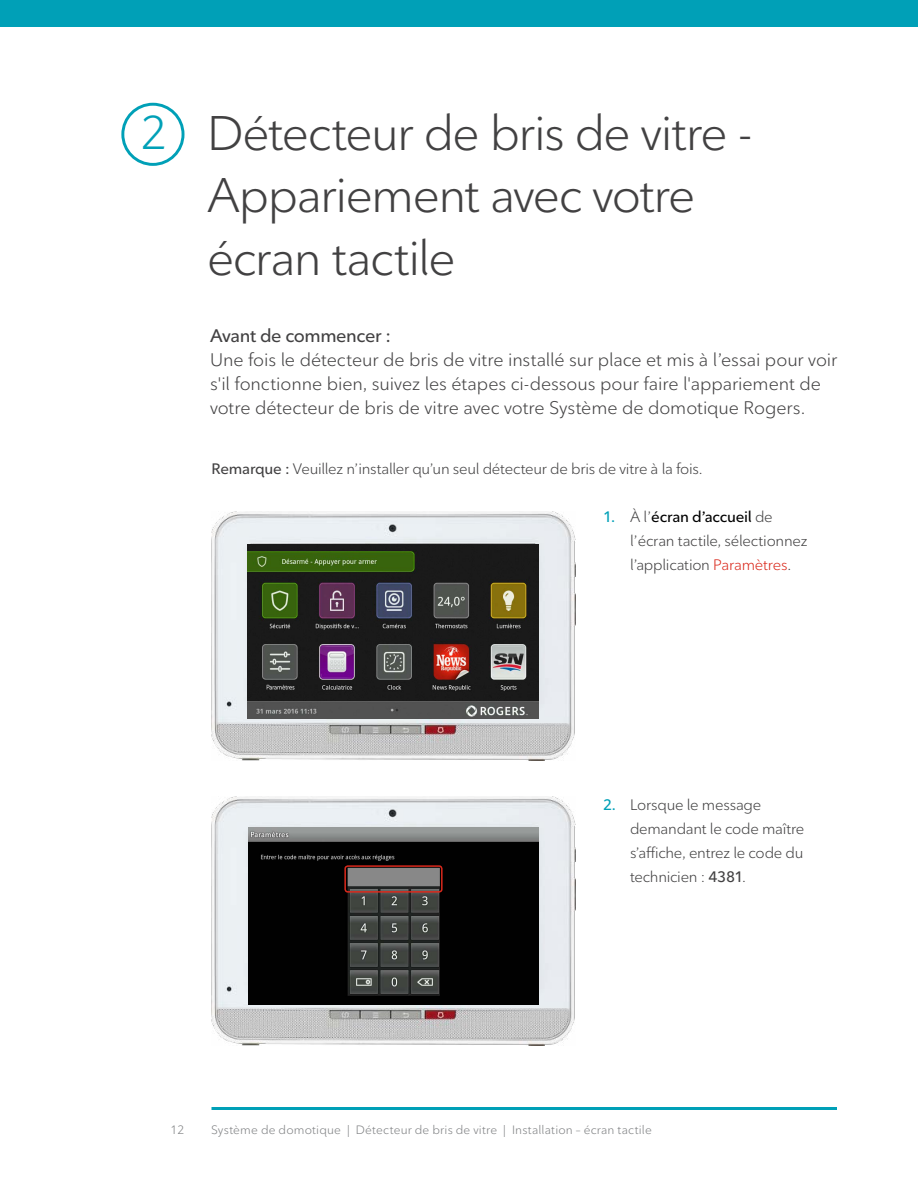
<style>
.page{position:relative;width:918px;height:1188px;background:#fff}
.page>*{position:absolute;margin:0;border:0;box-sizing:border-box;transform-origin:0 0}
.t1{font:48px/63px "Ted Next";letter-spacing:-.03em;color:#424142}
.t2{font:18px/24px "Ted Next";letter-spacing:-.005em;color:#424142}
.t3{font:600 18px "Ted Next";letter-spacing:-.025em;color:#424142}
.t4{font:15px/24px "Ted Next";letter-spacing:-.015em;color:#424142}
.t5{font:12px "Ted Next";letter-spacing:.015em;color:#808284}
.s1{font-size:46.65px;color:#00a0b7}
.s2{font-weight:600}
.s3{font-weight:600;color:#00a0b7}
.s4{font-weight:600;color:#000}
.s5{color:#da291c}
</style>
<div class="page">
<div style="left:0;top:0;width:918px;height:27px;background:#00a0b7"></div>
<div style="left:121px;top:103px;width:63px;height:63px;border:3px solid #00a0b7;border-radius:50%"></div>
<hr style="left:212px;top:1107px;width:625px;height:3px;background:#00a0b7">
<img style="left:211px;top:512px;width:365px;height:248px">
<img style="left:248px;top:544px;width:291px;height:175px">
<img style="left:211px;top:796px;width:365px;height:249px">
<img style="left:248px;top:828px;width:290px;height:177px">
<div style="left:344px;top:865px;width:99px;height:28px;border:2px solid #da291c;border-radius:3px"></div>
<h1 class="t1" style="left:207px;top:101px;width:547px;text-indent:-67px"><span class="s1">2</span> Détecteur de bris de vitre -<br>Appariement avec votre écran tactile</h1>
<p class="t3" style="left:210px;top:325px;width:182px">Avant de commencer :</p>
<p class="t2" style="left:210px;top:348px;width:629px">Une fois le détecteur de bris de vitre installé sur place et mis à l’essai pour voir s'il fonctionne bien, suivez les étapes ci-dessous pour faire l'appariement de votre détecteur de bris de vitre avec votre Système de domotique Rogers.</p>
<p class="t4" style="left:212px;top:456px;width:493px"><span class="s2">Remarque :</span> Veuillez n’installer qu’un seul détecteur de bris de vitre à la fois.</p>
<p class="t4" style="left:630px;top:504px;width:179px;text-indent:-27px"><span class="s3">1.</span> À l’<span class="s4">écran d’accueil</span> de l’écran tactile, sélectionnez l’application <span class="s5">Paramètres</span>.</p>
<p class="t4" style="left:630px;top:792px;width:176px;text-indent:-27px"><span class="s3">2.</span> Lorsque le message demandant le code maître s’affiche, entrez le code du technicien : <span class="s2">4381</span>.</p>
<p class="t5" style="left:171px;top:1123px;width:15px">12</p>
<p class="t5" style="left:211px;top:1123px;width:442px">Système de domotique | Détecteur de bris de vitre | Installation – écran tactile</p>
</div>
